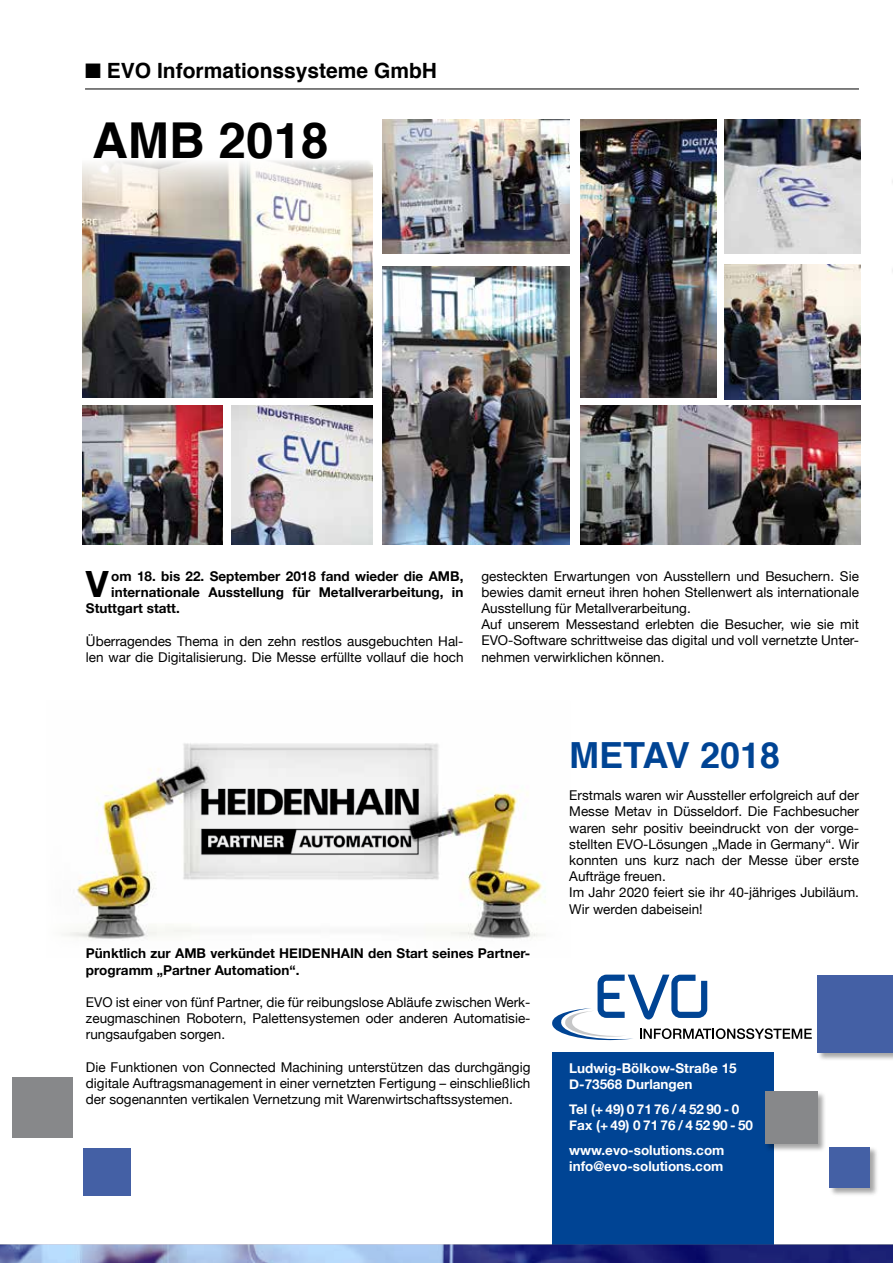
<style>
.page{position:relative;width:893px;height:1263px;background:#fff}
.page>*{position:absolute;margin:0;border:0;box-sizing:border-box;transform-origin:0 0}
.t1{font:700 49.5px "Helvetica";color:#000}
.t2{font:700 36.15px "Helvetica Neue";color:#000}
.t3{font:700 36px "Helvetica";color:#004494}
.t4{font:700 21px "Helvetica";color:#000}
.t5{font:13.5px/16.2px "Helvetica Neue";color:#000}
.t6{font:700 13.5px/16.2px "Helvetica Neue";color:#000}
.t7{font:700 13.5px/16.2px "Helvetica Neue";color:#fff}
</style>
<div class="page">
<img style="left:64px;top:743px;width:482px;height:198px">
<div style="left:552px;top:1052px;width:221px;height:211px;background:#004494"></div>
<img style="left:0;top:1244px;width:893px;height:19px">
<hr style="left:85px;top:89px;width:774px;height:1px;background:#000">
<div style="left:764px;top:1091px;width:62px;height:61px;background:#000;opacity:.35"></div>
<div style="left:765px;top:1091px;width:52px;height:53px;background:#87888a"></div>
<div style="left:817px;top:975px;width:76px;height:86px;background:#000;opacity:.35"></div>
<div style="left:817px;top:975px;width:76px;height:77px;background:#4460a5"></div>
<div style="left:829px;top:1146px;width:50px;height:51px;background:#000;opacity:.35"></div>
<div style="left:829px;top:1147px;width:41px;height:41px;background:#4460a5"></div>
<div style="left:12px;top:1077px;width:61px;height:61px;background:#87888a"></div>
<div style="left:84px;top:1148px;width:47px;height:48px;background:#4460a5"></div>
<svg style="left:552px;top:974px;width:260px;height:66px"></svg>
<img style="left:382px;top:266px;width:187px;height:279px">
<img style="left:382px;top:119px;width:187px;height:135px">
<img style="left:724px;top:119px;width:136px;height:135px">
<img style="left:724px;top:265px;width:136px;height:135px">
<img style="left:83px;top:406px;width:140px;height:139px">
<img style="left:580px;top:119px;width:136px;height:278px">
<img style="left:580px;top:406px;width:280px;height:139px">
<img style="left:83px;top:161px;width:289px;height:236px">
<img style="left:232px;top:406px;width:140px;height:139px">
<img style="left:195px;top:781px;width:229px;height:82px">
<h3 class="t4" style="left:85px;top:53px;width:354px">■ EVO Informationssysteme GmbH</h3>
<h1 class="t1" style="left:92px;top:101px;width:238px">AMB 2018</h1>
<h2 class="t2" style="left:86px;top:556px;width:24px">V</h2>
<p class="t6" style="left:111px;top:568px;width:354px">om 18. bis 22. September 2018 fand wieder die AMB,</p>
<p class="t6" style="left:111px;top:584px;width:354px">internationale Ausstellung für Metallverarbeitung, in</p>
<p class="t6" style="left:86px;top:601px;width:95px">Stuttgart statt.</p>
<p class="t5" style="left:86px;top:633px;width:379px">Überragendes Thema in den zehn restlos ausgebuchten Hal&shy;len war die Digitalisierung. Die Messe erfüllte vollauf die hoch</p>
<p class="t5" style="left:481px;top:568px;width:379px">gesteckten Erwartungen von Ausstellern und Besuchern. Sie bewies damit erneut ihren hohen Stellenwert als internationale Ausstellung für Metallverarbeitung.<br>Auf unserem Messestand erlebten die Besucher, wie sie mit EVO-Software schrittweise das digital und voll vernetzte Unter&shy;nehmen verwirklichen können.</p>
<h3 class="t3" style="left:569px;top:726px;width:212px">METAV 2018</h3>
<p class="t5" style="left:569px;top:788px;width:291px">Erstmals waren wir Aussteller erfolgreich auf der Messe Metav in Düsseldorf. Die Fachbesucher waren sehr positiv beeindruckt von der vorge&shy;stellten EVO-Lösungen „Made in Germany“. Wir konnten uns kurz nach der Messe über erste Aufträge freuen.<br>Im Jahr 2020 feiert sie ihr 40-jähriges Jubiläum.<br>Wir werden dabeisein!</p>
<p class="t6" style="left:86px;top:946px;width:446px">Pünktlich zur AMB verkündet HEIDENHAIN den Start seines Partner&shy;programm „Partner Automation“.</p>
<p class="t5" style="left:86px;top:995px;width:446px;text-align:justify">EVO ist einer von fünf Partner, die für reibungslose Abläufe zwischen Werk&shy;zeugmaschinen Robotern, Palettensystemen oder anderen Automatisie&shy;rungsaufgaben sorgen.</p>
<p class="t5" style="left:86px;top:1059px;width:446px;text-align:justify">Die Funktionen von Connected Machining unterstützen das durchgängig digitale Auftragsmanagement in einer vernetzten Fertigung – einschließlich der sogenannten vertikalen Vernetzung mit Warenwirtschaftssystemen.</p>
<p class="t7" style="left:569px;top:1060px;width:169px">Ludwig-Bölkow-Straße 15<br>D-73568 Durlangen</p>
<p class="t7" style="left:569px;top:1101px;width:185px">Tel (+49)07176/45290-0<br>Fax (+ 49) 0 71 76 / 4 52 90 - 50</p>
<p class="t7" style="left:569px;top:1142px;width:157px">www.evo-solutions.com info@evo-solutions.com</p>
</div>
